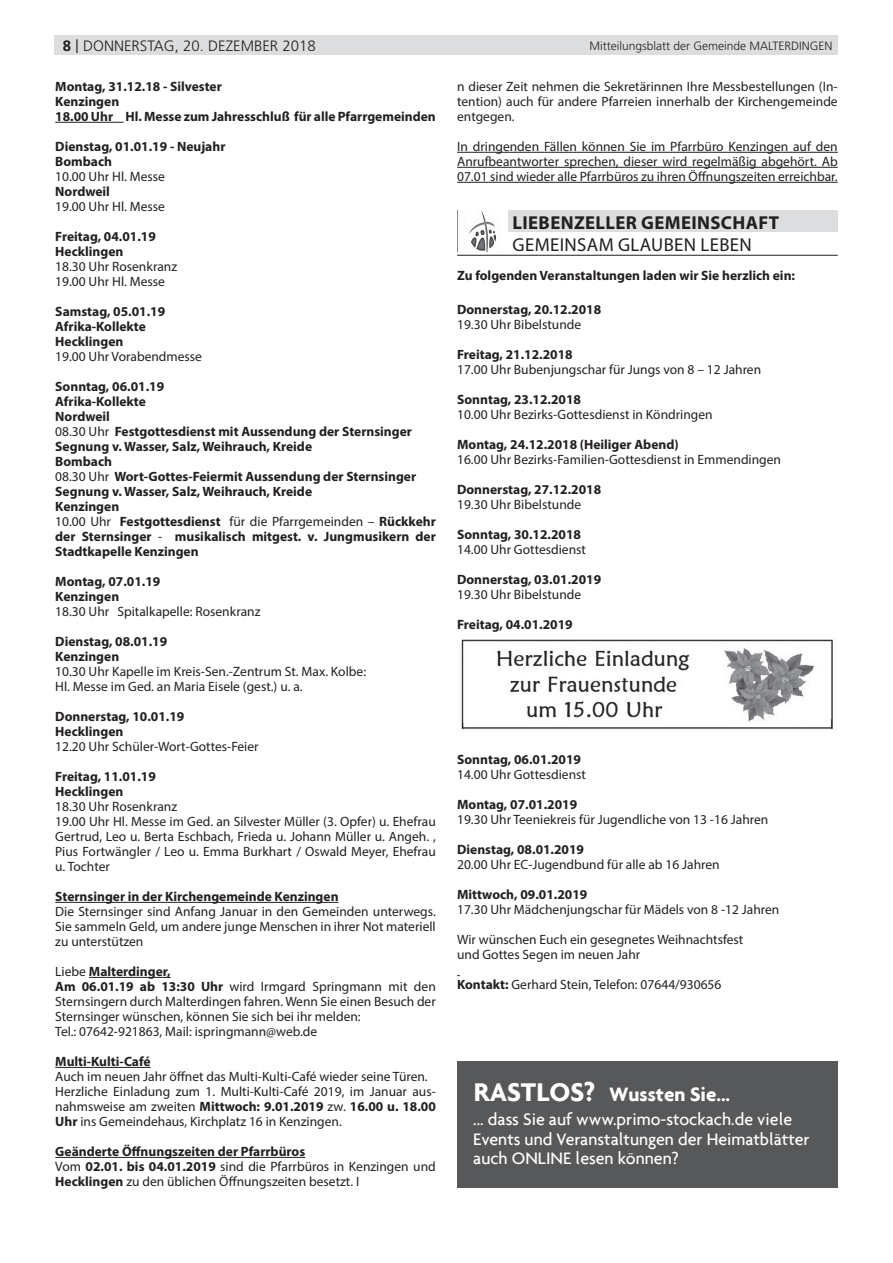
<style>
.page{position:relative;width:893px;height:1263px;background:#fff}
.page>*{position:absolute;margin:0;border:0;box-sizing:border-box;transform-origin:0 0}
.t1{font:700 20.85px "Agenda";color:#fff}
.t2{font:700 18.75px "Myriad Pro";letter-spacing:.02em;color:#231f20}
.t3{font:18.75px "Myriad Pro";letter-spacing:.02em;color:#231f20}
.t4{font:500 17.85px/19.4px "Agenda";color:#fff}
.t5{font:300 15px "Frutiger LT Std";color:#231f20}
.t6{font:13.5px/15px "Myriad Pro";color:#231f20}
.t7{font:700 13.5px/15px "Myriad Pro";color:#231f20}
.t8{font:300 12px "Frutiger LT Std";color:#231f20}
.s1{font-weight:700}
.s2{font-family:"Arial Nova";font-weight:400}
.s3{font-weight:400}
.s4{font-size:27.6px}
</style>
<div class="page">
<div style="left:54px;top:36px;width:784px;height:19px;background:#dcdddf"></div>
<hr style="left:55px;top:122px;width:68px;height:1px;background:#231f20">
<hr style="left:55px;top:902px;width:284px;height:1px;background:#231f20">
<hr style="left:89px;top:977px;width:82px;height:1px;background:#231f20">
<hr style="left:55px;top:1067px;width:96px;height:1px;background:#231f20">
<hr style="left:55px;top:1157px;width:250px;height:1px;background:#231f20">
<hr style="left:457px;top:152px;width:381px;height:1px;background:#231f20">
<hr style="left:457px;top:167px;width:381px;height:1px;background:#231f20">
<hr style="left:457px;top:182px;width:381px;height:1px;background:#231f20">
<div style="left:508px;top:211px;width:330px;height:21px;background:#dcdddf"></div>
<hr style="left:457px;top:255px;width:381px;height:1px;background:#231f20">
<img style="left:457px;top:211px;width:40px;height:41px">
<img style="left:459px;top:640px;width:374px;height:89px">
<div style="left:457px;top:1061px;width:381px;height:127px;background:#57585a"></div>
<p class="t5" style="left:63px;top:37px;width:254px"><span class="s1">8</span> <span class="s2">|</span> donnerstag, 20. DEZember 2018</p>
<p class="t8" style="left:589px;top:39px;width:244px">Mitteilungsblatt der Gemeinde MALTERDINGEN</p>
<p class="t7" style="left:55px;top:78px;width:382px">Montag, 31.12.18 - Silvester<br>Kenzingen<br>18.00 Uhr Hl. Messe zum Jahresschluß für alle Pfarrgemeinden</p>
<p class="t7" style="left:55px;top:138px;width:172px">Dienstag, 01.01.19 - Neujahr<br>Bombach</p>
<p class="t6" style="left:55px;top:169px;width:111px">10.00 Uhr Hl. Messe</p>
<p class="t7" style="left:55px;top:183px;width:56px">Nordweil</p>
<p class="t6" style="left:55px;top:199px;width:111px">19.00 Uhr Hl. Messe</p>
<p class="t7" style="left:55px;top:228px;width:102px">Freitag, 04.01.19<br>Hecklingen</p>
<p class="t6" style="left:55px;top:259px;width:123px">18.30 Uhr Rosenkranz<br>19.00 Uhr Hl. Messe</p>
<p class="t7" style="left:55px;top:303px;width:111px">Samstag, 05.01.19<br>Afrika-Kollekte<br>Hecklingen</p>
<p class="t6" style="left:55px;top:349px;width:148px">19.00 Uhr Vorabendmesse</p>
<p class="t7" style="left:55px;top:378px;width:382px">Sonntag, 06.01.19<br>Afrika-Kollekte<br>Nordweil<br><span class="s3">08.30 Uhr</span> Festgottesdienst mit Aussendung der Sternsinger Segnung v. Wasser, Salz, Weihrauch, Kreide<br>Bombach<br><span class="s3">08.30 Uhr</span> Wort-Gottes-Feiermit Aussendung der Sternsinger Segnung v. Wasser, Salz, Weihrauch, Kreide<br>Kenzingen<br><span class="s3">10.00 Uhr</span> Festgottesdienst <span class="s3">für die Pfarrgemeinden –</span> Rückkehr der Sternsinger <span class="s3">-</span> musikalisch mitgest. v. Jungmusikern der Stadtkapelle Kenzingen</p>
<p class="t7" style="left:55px;top:573px;width:107px">Montag, 07.01.19<br>Kenzingen</p>
<p class="t6" style="left:55px;top:604px;width:207px">18.30 Uhr Spitalkapelle: Rosenkranz</p>
<p class="t7" style="left:55px;top:633px;width:114px">Dienstag, 08.01.19<br>Kenzingen</p>
<p class="t6" style="left:55px;top:664px;width:312px">10.30 Uhr Kapelle im Kreis-Sen.-Zentrum St. Max. Kolbe:<br>Hl. Messe im Ged. an Maria Eisele (gest.) u. a.</p>
<p class="t7" style="left:55px;top:708px;width:131px">Donnerstag, 10.01.19<br>Hecklingen</p>
<p class="t6" style="left:55px;top:739px;width:205px">12.20 Uhr Schüler-Wort-Gottes-Feier</p>
<p class="t7" style="left:55px;top:768px;width:102px">Freitag, 11.01.19<br>Hecklingen</p>
<p class="t6" style="left:55px;top:799px;width:382px">18.30 Uhr Rosenkranz<br>19.00 Uhr Hl. Messe im Ged. an Silvester Müller (3. Opfer) u. Ehefrau Gertrud, Leo u. Berta Eschbach, Frieda u. Johann Müller u. Angeh. , Pius Fortwängler / Leo u. Emma Burkhart / Oswald Meyer, Ehefrau u. Tochter</p>
<p class="t7" style="left:55px;top:888px;width:285px">Sternsinger in der Kirchengemeinde Kenzingen</p>
<p class="t6" style="left:55px;top:904px;width:382px;text-align:justify">Die Sternsinger sind Anfang Januar in den Gemeinden unterwegs.<br>Sie sammeln Geld, um andere junge Menschen in ihrer Not materiell zu unterstützen</p>
<p class="t6" style="left:55px;top:964px;width:382px">Liebe <span class="s1">Malterdinger,<br>Am 06.01.19 ab 13:30 Uhr</span> wird Irmgard Springmann mit den Sternsingern durch Malterdingen fahren. Wenn Sie einen Besuch der Sternsinger wünschen, können Sie sich bei ihr melden:<br>Tel.: 07642-921863, Mail: ispringmann@web.de</p>
<p class="t7" style="left:55px;top:1053px;width:97px">Multi-Kulti-Café</p>
<p class="t6" style="left:55px;top:1069px;width:382px">Auch im neuen Jahr öffnet das Multi-Kulti-Café wieder seine Türen.<br>Herzliche Einladung zum 1. Multi-Kulti-Café 2019, im Januar aus&shy;nahmsweise am zweiten <span class="s1">Mittwoch: 9.01.2019</span> zw. <span class="s1">16.00 u. 18.00<br>Uhr</span> ins Gemeindehaus, Kirchplatz 16 in Kenzingen.</p>
<p class="t6" style="left:55px;top:1144px;width:382px"><span class="s1">Geänderte Öffnungszeiten der Pfarrbüros<br></span>Vom <span class="s1">02.01. bis 04.01.2019</span> sind die Pfarrbüros in Kenzingen und<br><span class="s1">Hecklingen</span> zu den üblichen Öffnungszeiten besetzt. I</p>
<p class="t6" style="left:457px;top:79px;width:382px;text-align:justify">n dieser Zeit nehmen die Sekretärinnen Ihre Messbestellungen (In&shy;tention) auch für andere Pfarreien innerhalb der Kirchengemeinde entgegen.</p>
<p class="t6" style="left:457px;top:139px;width:382px;text-align:justify">In dringenden Fällen können Sie im Pfarrbüro Kenzingen auf den Anrufbeantworter sprechen, dieser wird regelmäßig abgehört. Ab 07.01 sind wieder alle Pfarrbüros zu ihren Öffnungszeiten erreichbar.</p>
<h2 class="t2" style="left:513px;top:210px;width:268px">LIEBENZELLER GEMEINSCHAFT</h2>
<h2 class="t3" style="left:513px;top:233px;width:241px">GEMEINSAM GLAUBEN LEBEN</h2>
<p class="t7" style="left:457px;top:267px;width:339px">Zu folgenden Veranstaltungen laden wir Sie herzlich ein:</p>
<p class="t7" style="left:457px;top:302px;width:146px">Donnerstag, 20.12.2018</p>
<p class="t6" style="left:457px;top:317px;width:126px">19.30 Uhr Bibelstunde</p>
<p class="t7" style="left:457px;top:347px;width:117px">Freitag, 21.12.2018</p>
<p class="t6" style="left:457px;top:362px;width:306px">17.00 Uhr Bubenjungschar für Jungs von 8 – 12 Jahren</p>
<p class="t7" style="left:457px;top:392px;width:125px">Sonntag, 23.12.2018</p>
<p class="t6" style="left:457px;top:407px;width:257px">10.00 Uhr Bezirks-Gottesdienst in Köndringen</p>
<p class="t7" style="left:457px;top:437px;width:223px">Montag, 24.12.2018 (Heiliger Abend)</p>
<p class="t6" style="left:457px;top:452px;width:325px">16.00 Uhr Bezirks-Familien-Gottesdienst in Emmendingen</p>
<p class="t7" style="left:457px;top:482px;width:146px">Donnerstag, 27.12.2018</p>
<p class="t6" style="left:457px;top:497px;width:126px">19.30 Uhr Bibelstunde</p>
<p class="t7" style="left:457px;top:527px;width:125px">Sonntag, 30.12.2018</p>
<p class="t6" style="left:457px;top:542px;width:130px">14.00 Uhr Gottesdienst</p>
<p class="t7" style="left:457px;top:572px;width:146px">Donnerstag, 03.01.2019</p>
<p class="t6" style="left:457px;top:587px;width:126px">19.30 Uhr Bibelstunde</p>
<p class="t7" style="left:457px;top:617px;width:117px">Freitag, 04.01.2019</p>
<p class="t7" style="left:457px;top:752px;width:125px">Sonntag, 06.01.2019</p>
<p class="t6" style="left:457px;top:767px;width:130px">14.00 Uhr Gottesdienst</p>
<p class="t7" style="left:457px;top:797px;width:122px">Montag, 07.01.2019</p>
<p class="t6" style="left:457px;top:812px;width:313px">19.30 Uhr Teeniekreis für Jugendliche von 13 -16 Jahren</p>
<p class="t7" style="left:457px;top:842px;width:128px">Dienstag, 08.01.2019</p>
<p class="t6" style="left:457px;top:857px;width:264px">20.00 Uhr EC-Jugendbund für alle ab 16 Jahren</p>
<p class="t7" style="left:457px;top:887px;width:132px">Mittwoch, 09.01.2019</p>
<p class="t6" style="left:457px;top:902px;width:324px">17.30 Uhr Mädchenjungschar für Mädels von 8 -12 Jahren</p>
<p class="t6" style="left:457px;top:932px;width:288px">Wir wünschen Euch ein gesegnetes Weihnachtsfest und Gottes Segen im neuen Jahr</p>
<p class="t6" style="left:457px;top:977px;width:266px"><span class="s1">Kontakt:</span> Gerhard Stein, Telefon: 07644/930656</p>
<h1 class="t1" style="left:474px;top:1082px;width:258px"><span class="s4">RASTLOS?</span> Wussten Sie...</h1>
<h3 class="t4" style="left:473px;top:1109px;width:338px">... dass Sie auf www.primo-stockach.de viele<br>Events und Veranstaltungen der Heimatblätter auch ONLINE lesen können?</h3>
</div>
